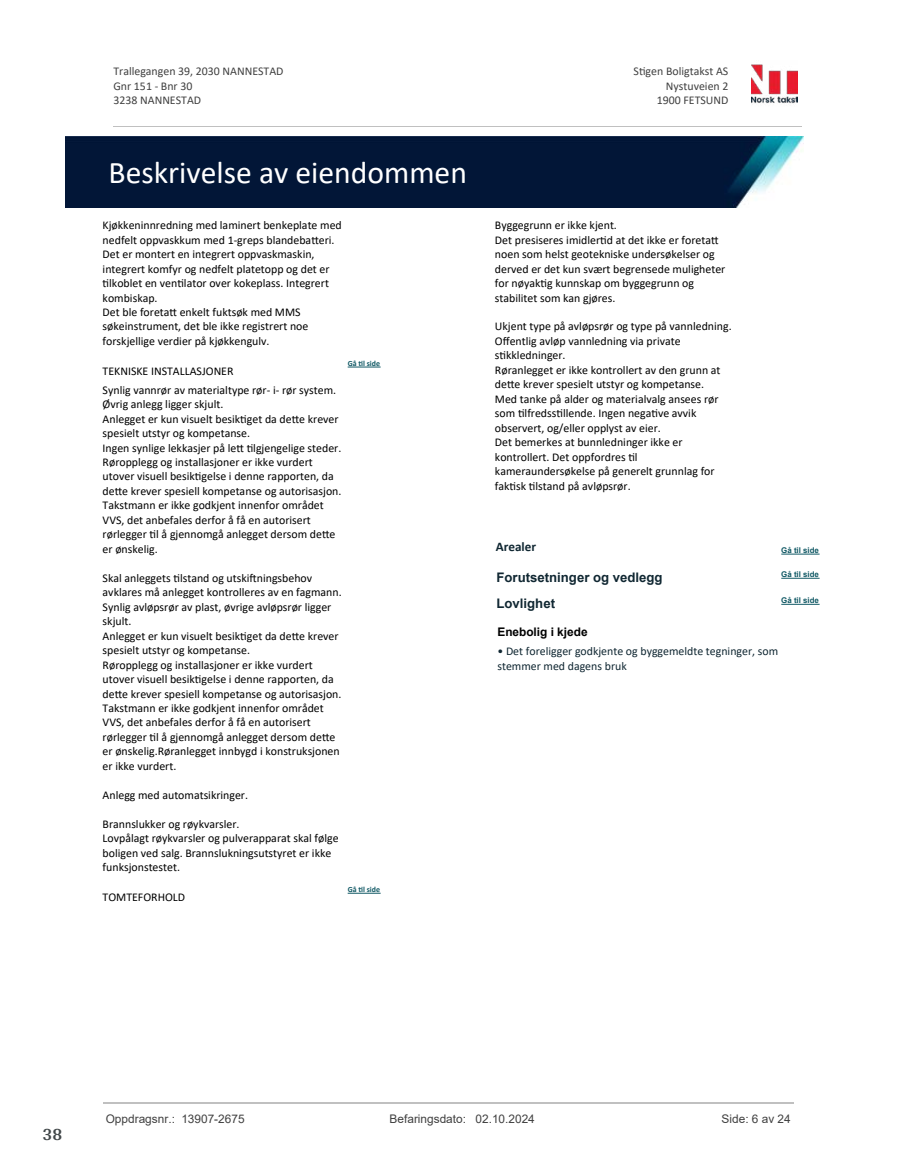
<style>
.page{position:relative;width:915px;height:1172px;background:#fff}
.page>*{position:absolute;margin:0;border:0;box-sizing:border-box;transform-origin:0 0}
.t1{font:31.65px "Calibri";color:#fff}
.t2{font:700 18px "Arya";color:#414749}
.t3{font:700 13.2px/26.1px "Arial";color:#102732}
.t4{font:700 13.2px "Calibri";color:#102732}
.t5{font:11.85px/14.4px "Calibri";color:#000}
.t6{font:11.85px/14.5px "Calibri";color:#404040}
.t7{font:11.85px/14.4px "Calibri";color:#102732}
.t8{font:11.85px "Arial";color:#404040}
.t9{font:700 11.85px "Arial";color:#000}
.t10{font:700 7.95px "Arial";color:#115965}
.t11{font:700 7.95px "Calibri";color:#115965}
</style>
<div class="page">
<hr style="left:347px;top:367px;width:33px;height:1px;background:#115965">
<hr style="left:347px;top:893px;width:33px;height:1px;background:#115965">
<hr style="left:781px;top:554px;width:38px;height:1px;background:#115965">
<hr style="left:781px;top:604px;width:38px;height:1px;background:#115965">
<hr style="left:781px;top:578px;width:38px;height:1px;background:#115965">
<img style="left:751px;top:64px;width:46px;height:40px">
<hr style="left:113px;top:127px;width:688px;height:1px;background:#c0c0c0">
<img style="left:65px;top:137px;width:738px;height:71px">
<hr style="left:103px;top:1102px;width:690px;height:1px;background:#c0c0c0">
<p class="t6" style="left:113px;top:64px;width:171px">Trallegangen 39, 2030 NANNESTAD<br>Gnr 151 - Bnr 30<br>3238 NANNESTAD</p>
<p class="t6" style="left:633px;top:64px;width:96px">S琀椀gen Boligtakst AS</p>
<p class="t6" style="left:665px;top:78px;width:64px">Nystuveien 2</p>
<p class="t6" style="left:656px;top:93px;width:73px">1900 FETSUND</p>
<h1 class="t1" style="left:109px;top:150px;width:360px">Beskrivelse av eiendommen</h1>
<p class="t5" style="left:103px;top:218px;width:240px">Kjøkkeninnredning med laminert benkeplate med nedfelt oppvaskkum med 1-greps blandeba琀琀eri.<br>Det er montert en integrert oppvaskmaskin, integrert komfyr og nedfelt platetopp og det er<br>琀椀lkoblet en ven琀椀lator over kokeplass. Integrert kombiskap.<br>Det ble foreta琀琀 enkelt fuktsøk med MMS søkeinstrument, det ble ikke registrert noe forskjellige verdier på kjøkkengulv.</p>
<p class="t5" style="left:103px;top:364px;width:132px">TEKNISKE INSTALLASJONER</p>
<p class="t11" style="left:347px;top:358px;width:34px">Gå 琀椀l side</p>
<p class="t5" style="left:103px;top:382px;width:240px">Synlig vannrør av materialtype rør- i- rør system.<br>Øvrig anlegg ligger skjult.<br>Anlegget er kun visuelt besik琀椀get da de琀琀e krever spesielt utstyr og kompetanse.<br>Ingen synlige lekkasjer på le琀琀 琀椀lgjengelige steder.<br>Røropplegg og installasjoner er ikke vurdert utover visuell besik琀椀gelse i denne rapporten, da de琀琀e krever spesiell kompetanse og autorisasjon.<br>Takstmann er ikke godkjent innenfor området VVS, det anbefales derfor å få en autorisert rørlegger 琀椀l å gjennomgå anlegget dersom de琀琀e er ønskelig.</p>
<p class="t5" style="left:103px;top:570px;width:240px">Skal anleggets 琀椀lstand og utski昀琀ningsbehov avklares må anlegget kontrolleres av en fagmann.<br>Synlig avløpsrør av plast, øvrige avløpsrør ligger skjult.<br>Anlegget er kun visuelt besik琀椀get da de琀琀e krever spesielt utstyr og kompetanse.<br>Røropplegg og installasjoner er ikke vurdert utover visuell besik琀椀gelse i denne rapporten, da de琀琀e krever spesiell kompetanse og autorisasjon.<br>Takstmann er ikke godkjent innenfor området VVS, det anbefales derfor å få en autorisert rørlegger 琀椀l å gjennomgå anlegget dersom de琀琀e er ønskelig.Røranlegget innbygd i konstruksjonen er ikke vurdert.</p>
<p class="t5" style="left:103px;top:787px;width:147px">Anlegg med automatsikringer.</p>
<p class="t5" style="left:103px;top:816px;width:237px">Brannslukker og røykvarsler.<br>Lovpålagt røykvarsler og pulverapparat skal følge boligen ved salg. Brannslukningsutstyret er ikke funksjonstestet.</p>
<p class="t5" style="left:103px;top:890px;width:84px">TOMTEFORHOLD</p>
<p class="t11" style="left:347px;top:884px;width:34px">Gå 琀椀l side</p>
<p class="t5" style="left:495px;top:218px;width:232px">Byggegrunn er ikke kjent.<br>Det presiseres imidler琀椀d at det ikke er foreta琀琀noen som helst geotekniske undersøkelser og derved er det kun svært begrensede muligheter for nøyak琀椀g kunnskap om byggegrunn og stabilitet som kan gjøres.</p>
<p class="t5" style="left:495px;top:319px;width:238px">Ukjent type på avløpsrør og type på vannledning.<br>O昀昀entlig avløp vannledning via private<br>s琀椀kkledninger.<br>Røranlegget er ikke kontrollert av den grunn at de琀琀e krever spesielt utstyr og kompetanse.<br>Med tanke på alder og materialvalg ansees rør som 琀椀lfredss琀椀llende. Ingen nega琀椀ve avvik observert, og/eller opplyst av eier.<br>Det bemerkes at bunnledninger ikke er kontrollert. Det oppfordres 琀椀l kameraundersøkelse på generelt grunnlag for fak琀椀sk 琀椀lstand på avløpsrør.</p>
<p class="t4" style="left:495px;top:537px;width:42px">Arealer</p>
<p class="t10" style="left:781px;top:545px;width:39px">Gå til side</p>
<p class="t10" style="left:781px;top:569px;width:39px">Gå til side</p>
<p class="t3" style="left:496px;top:565px;width:167px">Forutsetninger og vedlegg<br>Lovlighet</p>
<p class="t9" style="left:497px;top:623px;width:92px">Enebolig i kjede</p>
<p class="t7" style="left:497px;top:644px;width:282px">• Det foreligger godkjente og byggemeldte tegninger, som stemmer med dagens bruk</p>
<p class="t10" style="left:781px;top:595px;width:39px">Gå til side</p>
<h2 class="t2" style="left:43px;top:1123px;width:21px">38</h2>
<p class="t8" style="left:106px;top:1111px;width:140px">Oppdragsnr.: 13907-2675</p>
<p class="t8" style="left:389px;top:1111px;width:147px">Befaringsdato: 02.10.2024</p>
<p class="t8" style="left:721px;top:1111px;width:71px">Side: 6 av 24</p>
</div>
